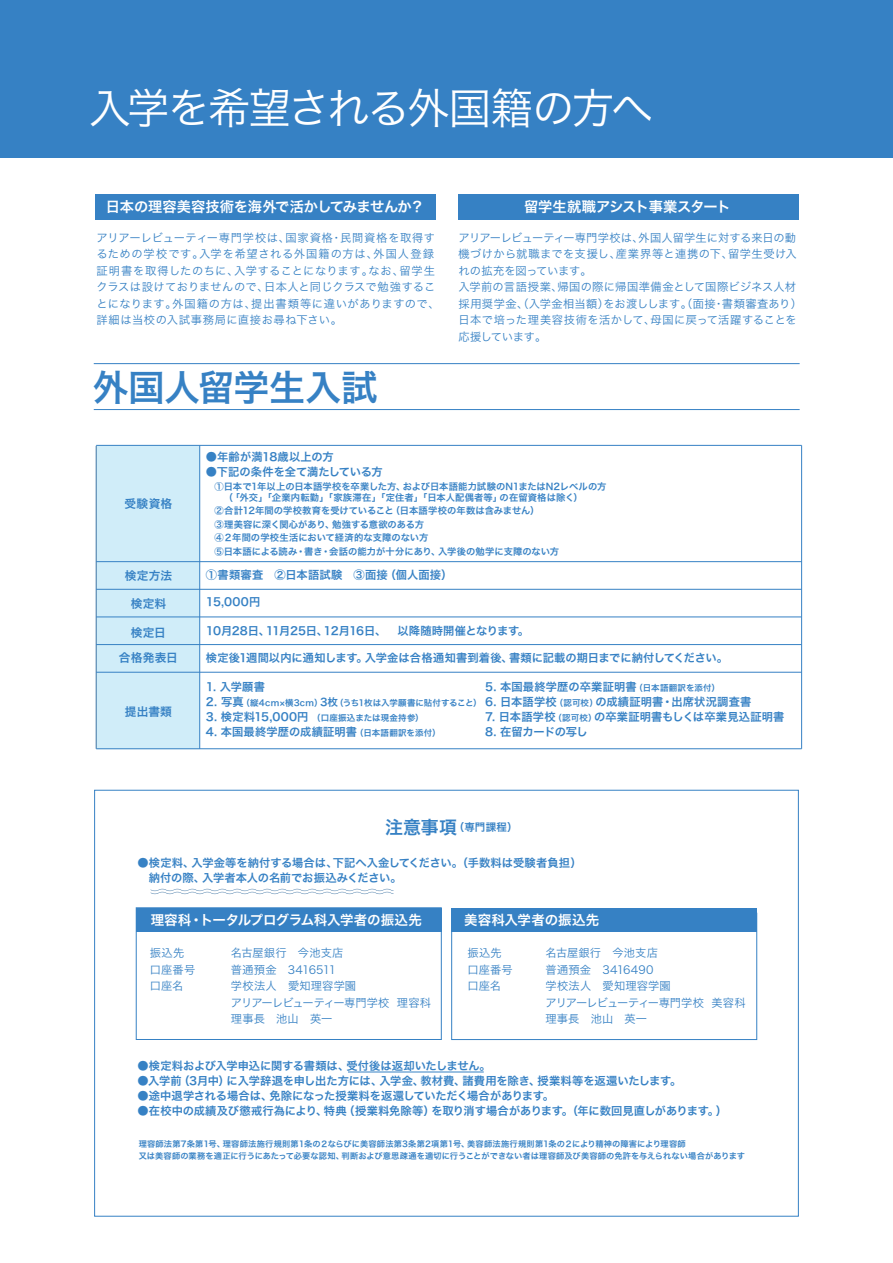
<style>
.page{position:relative;width:893px;height:1263px;background:#fff}
.page>*{position:absolute;margin:0;border:0;box-sizing:border-box;transform-origin:0 0}
.t1{font:42.45px "Hira Kaku Pro W3";letter-spacing:-.06em;color:#fff}
.t2{font:36.15px "Hira Kaku Pro W6";letter-spacing:-.01em;color:#3681c4}
.t3{font:14.25px "Hira Kaku Pro W6";letter-spacing:-.02em;color:#fff}
.t4{font:13.5px "Hira Kaku Pro W6";letter-spacing:-.01em;color:#fff}
.t5{font:11.7px/25.5px "Hira Kaku Pro W6";letter-spacing:.015em;color:#3681c4;text-align:center}
.t6{font:11.25px/15px "Hira Kaku Pro W6";color:#3681c4}
.t7{font:11.25px/16.5px "Hira Kaku Pro W3";letter-spacing:.02em;color:#3681c4}
.t8{font:11.25px/16.5px "Hira Kaku Pro W3";letter-spacing:.05em;color:#3681c4}
.t9{font:11.25px "Hira Kaku Pro W6";letter-spacing:-.035em;color:#3681c4}
.t10{font:11.25px "Hira Kaku Pro W6";letter-spacing:-.025em;color:#3681c4}
.t11{font:10.5px "Hira Kaku Pro W6";color:#3681c4}
.t12{font:9.3px/13.5px "Hira Kaku Pro W6";letter-spacing:.005em;color:#3681c4}
.t13{font:8.55px "Hira Kaku Pro W6";letter-spacing:.01em;color:#3681c4}
.t14{font:8.25px/12px "Hira Kaku Pro W6";letter-spacing:.005em;color:#3681c4}
.s1{font-size:11.25px}
.s2{font-size:10.5px}
.s3{font-size:8.55px}
.s4{font-size:18px}
</style>
<div class="page">
<div style="left:0;top:0;width:893px;height:157px;background:#3681c4"></div>
<div style="left:97px;top:446px;width:102px;height:302px;background:#d0edf9"></div>
<hr style="left:96px;top:446px;width:1px;height:303px;background:#3c72a2">
<hr style="left:96px;top:445px;width:706px;height:1px;background:#3681c4">
<hr style="left:96px;top:561px;width:706px;height:1px;background:#3681c4">
<hr style="left:96px;top:589px;width:706px;height:1px;background:#3681c4">
<hr style="left:96px;top:616px;width:706px;height:1px;background:#3681c4">
<hr style="left:96px;top:644px;width:706px;height:1px;background:#3681c4">
<hr style="left:96px;top:672px;width:706px;height:1px;background:#3681c4">
<hr style="left:199px;top:445px;width:1px;height:304px;background:#3681c4">
<hr style="left:801px;top:445px;width:1px;height:304px;background:#3681c4">
<hr style="left:96px;top:748px;width:706px;height:1px;background:#3681c4">
<div style="left:95px;top:194px;width:340px;height:25px;background:#3681c4"></div>
<div style="left:458px;top:194px;width:340px;height:25px;background:#3681c4"></div>
<hr style="left:94px;top:409px;width:706px;height:1px;background:#3681c4">
<hr style="left:94px;top:363px;width:706px;height:1px;background:#3681c4">
<div style="left:136px;top:907px;width:306px;height:133px;border:1px solid #3681c4"></div>
<div style="left:136px;top:908px;width:305px;height:24px;background:#3681c4"></div>
<div style="left:451px;top:913px;width:306px;height:127px;border:1px solid #3681c4"></div>
<div style="left:451px;top:908px;width:306px;height:24px;background:#3681c4"></div>
<hr style="left:348px;top:1071px;width:136px;height:1px;background:#3681c4">
<svg style="left:151px;top:889px;width:243px;height:5px"></svg>
<h1 class="t1" style="left:88px;top:71px;width:566px">入学を希望される外国籍の方へ</h1>
<p class="t3" style="left:106px;top:194px;width:320px">日本の理容美容技術を海外で活かしてみませんか？</p>
<p class="t3" style="left:524px;top:194px;width:208px">留学生就職アシスト事業スタート</p>
<p class="t8" style="left:97px;top:229px;width:345px">アリアーレビューティー専門学校は、国家資格・民間資格を取得するための学校です。入学を希望される外国籍の方は、外国人登録証明書を取得したのちに、入学することになります。なお、留学生クラスは設けておりませんので、日本人と同じクラスで勉強することになります。外国籍の方は、提出書類等に違いがありますので、詳細は当校の入試事務局に直接お尋ね下さい。</p>
<p class="t7" style="left:459px;top:229px;width:345px">アリアーレビューティー専門学校は、外国人留学生に対する来日の動機づけから就職までを支援し、産業界等と連携の下、留学生受け入れの拡充を図っています。<br>入学前の言語授業、帰国の際に帰国準備金として国際ビジネス人材採用奨学金、（入学金相当額）をお渡しします。（面接・書類審査あり）日本で培った理美容技術を活かして、母国に戻って活躍することを応援しています。</p>
<h2 class="t2" style="left:92px;top:354px;width:286px">外国人留学生入試</h2>
<p class="t5" style="left:125px;top:490px;width:49px">受験資格</p>
<p class="t5" style="left:125px;top:562px;width:49px">検定方法</p>
<p class="t5" style="left:131px;top:591px;width:37px">検定料</p>
<p class="t5" style="left:119px;top:619px;width:61px">検定日<br>合格発表日</p>
<p class="t5" style="left:125px;top:699px;width:49px">提出書類</p>
<p class="t6" style="left:206px;top:449px;width:129px">●年齢が満18歳以上の方</p>
<p class="t6" style="left:206px;top:464px;width:178px">●下記の条件を全て満たしている方</p>
<p class="t12" style="left:215px;top:481px;width:393px;line-height:10.5px">①日本で1年以上の日本語学校を卒業した方、および日本語能力試験のN1またはN2レベルの方　（「外交」「企業内転勤」「家族滞在」「定住者」「日本人配偶者等」の在留資格は除く）</p>
<p class="t12" style="left:215px;top:503px;width:346px">②合計12年間の学校教育を受けていること（日本語学校の年数は含みません）<br>③理美容に深く関心があり、勉強する意欲のある方<br>④２年間の学校生活において経済的な支障のない方<br>⑤日本語による読み・書き・会話の能力が十分にあり、入学後の勉学に支障のない方</p>
<p class="t6" style="left:206px;top:567px;width:248px">①書類審査　②日本語試験　③面接（個人面接）</p>
<p class="t6" style="left:206px;top:594px;width:56px">15,000円</p>
<p class="t9" style="left:206px;top:621px;width:325px">10月28日、11月25日、12月16日、　以降随時開催となります。</p>
<p class="t6" style="left:206px;top:650px;width:524px">検定後1週間以内に通知します。入学金は合格通知書到着後、書類に記載の期日までに納付してください。</p>
<p class="t6" style="left:206px;top:679px;width:61px">1. 入学願書</p>
<p class="t13" style="left:206px;top:695px;width:277px"><span class="s1">2. 写真</span>（縦4cm×横3cm）<span class="s2">3枚</span>（うち1枚は入学願書に貼付すること）</p>
<p class="t13" style="left:206px;top:710px;width:219px"><span class="s1">3. 検定料15,000円</span> （口座振込または現金持参）</p>
<p class="t6" style="left:206px;top:724px;width:236px">4. 本国最終学歴の成績証明書<span class="s3">（日本語翻訳を添付）</span></p>
<p class="t6" style="left:485px;top:679px;width:236px">5. 本国最終学歴の卒業証明書<span class="s3">（日本語翻訳を添付）</span></p>
<p class="t6" style="left:485px;top:694px;width:268px">6. 日本語学校<span class="s3">（認可校）</span>の成績証明書・出席状況調査書</p>
<p class="t6" style="left:485px;top:709px;width:301px">7. 日本語学校<span class="s3">（認可校）</span>の卒業証明書もしくは卒業見込証明書</p>
<p class="t10" style="left:485px;top:722px;width:104px">8. 在留カードの写し</p>
<p class="t11" style="left:385px;top:818px;width:134px"><span class="s4">注意事項</span>（専門課程）</p>
<p class="t6" style="left:137px;top:855px;width:446px">●検定料、入学金等を納付する場合は、下記へ入金してください。（手数料は受験者負担）　納付の際、入学者本人の名前でお振込みください。</p>
<p class="t4" style="left:151px;top:908px;width:273px">理容科・トータルプログラム科入学者の振込先</p>
<p class="t4" style="left:464px;top:908px;width:137px">美容科入学者の振込先</p>
<p class="t7" style="left:150px;top:944px;width:47px">振込先口座番号口座名</p>
<p class="t7" style="left:231px;top:944px;width:202px">名古屋銀行　今池支店<br>普通預金　3416511<br>学校法人　愛知理容学園<br>アリアーレビューティー専門学校 理容科理事長　池山　英一</p>
<p class="t7" style="left:467px;top:944px;width:47px">振込先口座番号口座名</p>
<p class="t7" style="left:545px;top:944px;width:202px">名古屋銀行　今池支店<br>普通預金　3416490<br>学校法人　愛知理容学園<br>アリアーレビューティー専門学校 美容科理事長　池山　英一</p>
<p class="t6" style="left:137px;top:1058px;width:355px">●検定料および入学申込に関する書類は、受付後は返却いたしません。</p>
<p class="t6" style="left:137px;top:1073px;width:545px">●入学前（3月中）に入学辞退を申し出た方には、入学金、教材費、諸費用を除き、授業料等を返還いたします。</p>
<p class="t6" style="left:137px;top:1088px;width:418px">●途中退学される場合は、免除になった授業料を返還していただく場合があります。</p>
<p class="t6" style="left:137px;top:1103px;width:591px">●在校中の成績及び懲戒行為により、特典（授業料免除等）を取り消す場合があります。（年に数回見直しがあります。）</p>
<p class="t14" style="left:139px;top:1137px;width:608px">理容師法第7条第1号、理容師法施行規則第1条の２ならびに美容師法第3条第2項第1号、美容師法施行規則第1条の２により精神の障害により理容師<br>又は美容師の業務を適正に行うにあたって必要な認知、判断および意思疎通を適切に行うことができない者は理容師及び美容師の免許を与えられない場合があります</p>
</div>
